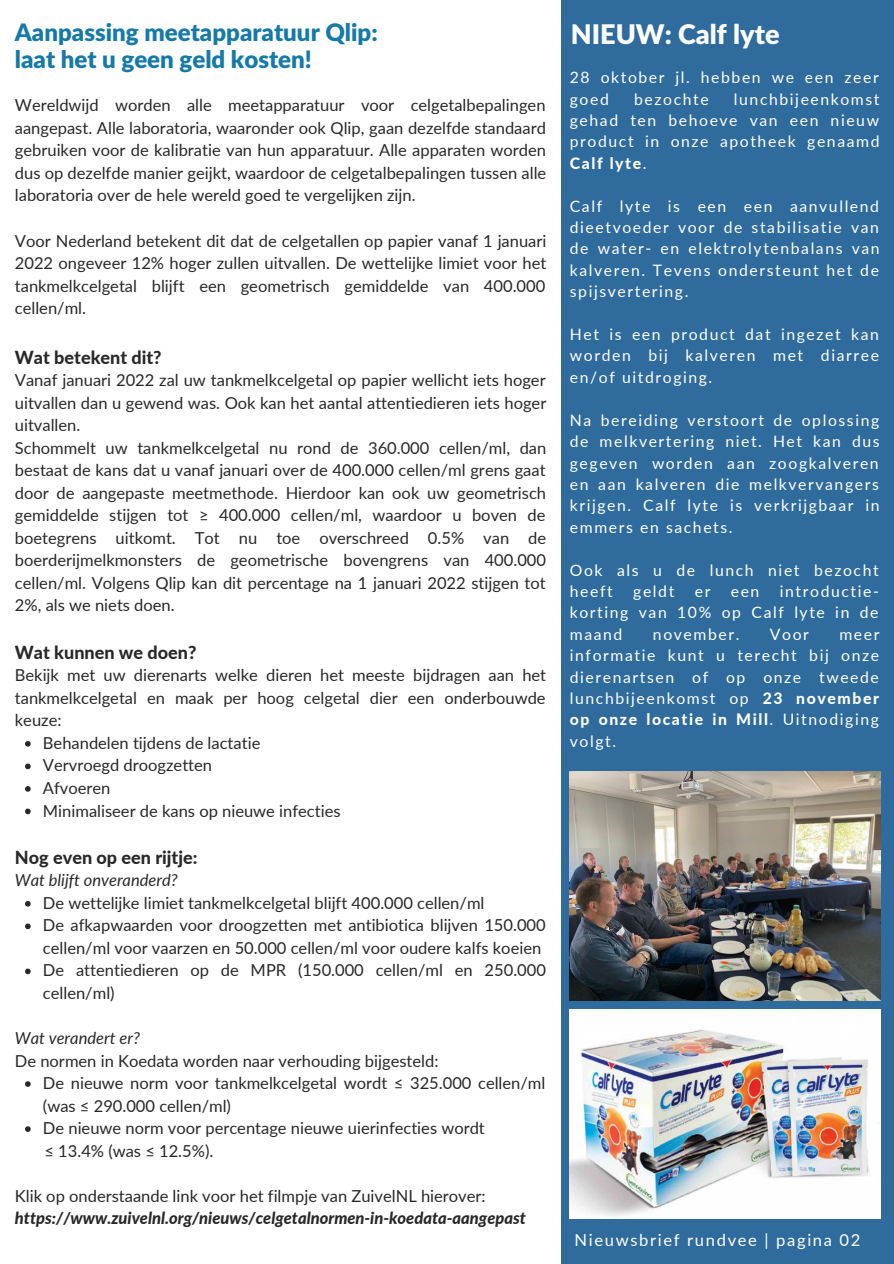
<style>
.page{position:relative;width:894px;height:1264px;background:#fff}
.page>*{position:absolute;margin:0;border:0;box-sizing:border-box;transform-origin:0 0}
.t1{font:900 27px "Lato Latin";color:#fff}
.t2{font:900 24px "Lato Latin";color:#157aa8}
.t3{font:800 18px "Lato";color:#282828}
.t4{font:16.5px/22.5px "Lato";color:#282828;text-align:justify}
.t5{font:italic 800 16.5px "Lato";color:#282828}
.t6{font:italic 16.5px "Lato";color:#282828}
.t7{font:16.5px "Lato";letter-spacing:.1em;color:#fff}
.t8{font:15.75px/21.5px "Lato";letter-spacing:.1em;color:#fff;text-align:justify}
.s1{font-weight:800}
</style>
<div class="page">
<div style="left:560px;top:0;width:333px;height:1263px;background:#2f6c9d"></div>
<img style="left:569px;top:1009px;width:311px;height:209px">
<svg style="left:25px;top:741px;width:6px;height:5px"></svg>
<svg style="left:25px;top:763px;width:6px;height:6px"></svg>
<svg style="left:25px;top:786px;width:6px;height:5px"></svg>
<svg style="left:25px;top:808px;width:6px;height:6px"></svg>
<svg style="left:25px;top:901px;width:6px;height:5px"></svg>
<svg style="left:25px;top:923px;width:6px;height:6px"></svg>
<svg style="left:25px;top:968px;width:6px;height:6px"></svg>
<svg style="left:25px;top:1081px;width:6px;height:5px"></svg>
<svg style="left:25px;top:1126px;width:6px;height:5px"></svg>
<img style="left:569px;top:771px;width:311px;height:229px">
<p class="t2" style="left:15px;top:22px;width:364px">Aanpassing meetapparatuur Qlip:</p>
<p class="t2" style="left:15px;top:49px;width:298px">laat het u geen geld kosten!</p>
<p class="t4" style="left:15px;top:94px;width:532px">Wereldwijd worden alle meetapparatuur voor celgetalbepalingen aangepast. Alle laboratoria, waaronder ook Qlip, gaan dezelfde standaard gebruiken voor de kalibratie van hun apparatuur. Alle apparaten worden dus op dezelfde manier geijkt, waardoor de celgetalbepalingen tussen alle laboratoria over de hele wereld goed te vergelijken zijn.</p>
<p class="t4" style="left:15px;top:229px;width:533px">Voor Nederland betekent dit dat de celgetallen op papier vanaf 1 januari 2022 ongeveer 12% hoger zullen uitvallen. De wettelijke limiet voor het tankmelkcelgetal blijft een geometrisch gemiddelde van 400.000 cellen/ml.</p>
<p class="t3" style="left:15px;top:346px;width:148px">Wat betekent dit?</p>
<p class="t4" style="left:15px;top:368px;width:533px">Vanaf januari 2022 zal uw tankmelkcelgetal op papier wellicht iets hoger uitvallen dan u gewend was. Ook kan het aantal attentiedieren iets hoger uitvallen.</p>
<p class="t4" style="left:15px;top:436px;width:532px">Schommelt uw tankmelkcelgetal nu rond de 360.000 cellen/ml, dan bestaat de kans dat u vanaf januari over de 400.000 cellen/ml grens gaat door de aangepaste meetmethode. Hierdoor kan ook uw geometrisch gemiddelde stijgen tot ≥ 400.000 cellen/ml, waardoor u boven de boetegrens uitkomt. Tot nu toe overschreed 0.5% van de boerderijmelkmonsters de geometrische bovengrens van 400.000 cellen/ml. Volgens Qlip kan dit percentage na 1 januari 2022 stijgen tot 2%, als we niets doen.</p>
<p class="t3" style="left:15px;top:641px;width:183px">Wat kunnen we doen?</p>
<p class="t4" style="left:15px;top:663px;width:532px">Bekijk met uw dierenarts welke dieren het meeste bijdragen aan het tankmelkcelgetal en maak per hoog celgetal dier een onderbouwde keuze:</p>
<p class="t4" style="left:43px;top:731px;width:219px">Behandelen tijdens de lactatie</p>
<p class="t4" style="left:43px;top:753px;width:170px">Vervroegd droogzetten</p>
<p class="t4" style="left:43px;top:776px;width:69px">Afvoeren</p>
<p class="t4" style="left:43px;top:798px;width:299px">Minimaliseer de kans op nieuwe infecties</p>
<p class="t3" style="left:15px;top:846px;width:184px">Nog even op een rijtje:</p>
<p class="t6" style="left:15px;top:870px;width:164px">Wat blijft onveranderd?</p>
<p class="t4" style="left:43px;top:891px;width:443px">De wettelijke limiet tankmelkcelgetal blijft 400.000 cellen/ml</p>
<p class="t4" style="left:43px;top:913px;width:504px">De afkapwaarden voor droogzetten met antibiotica blijven 150.000 cellen/ml voor vaarzen en 50.000 cellen/ml voor oudere kalfs koeien</p>
<p class="t4" style="left:43px;top:958px;width:504px">De attentiedieren op de MPR (150.000 cellen/ml en 250.000 cellen/ml)</p>
<p class="t6" style="left:15px;top:1027px;width:126px">Wat verandert er?</p>
<p class="t4" style="left:15px;top:1048px;width:425px">De normen in Koedata worden naar verhouding bijgesteld:</p>
<p class="t4" style="left:43px;top:1071px;width:503px">De nieuwe norm voor tankmelkcelgetal wordt ≤ 325.000 cellen/ml (was ≤ 290.000 cellen/ml)</p>
<p class="t4" style="left:43px;top:1116px;width:443px">De nieuwe norm voor percentage nieuwe uierinfecties wordt</p>
<p class="t4" style="left:44px;top:1139px;width:170px">≤ 13.4% (was ≤ 12.5%).</p>
<p class="t4" style="left:15px;top:1184px;width:472px">Klik op onderstaande link voor het filmpje van ZuivelNL hierover:</p>
<p class="t5" style="left:15px;top:1207px;width:512px">https://www.zuivelnl.org/nieuws/celgetalnormen-in-koedata-aangepast</p>
<p class="t1" style="left:570px;top:23px;width:210px">NIEUW: Calf lyte</p>
<p class="t8" style="left:569px;top:66px;width:310px">28 oktober jl. hebben we een zeer goed</p>
<p class="t8" style="left:569px;top:88px;width:311px;text-indent:164px">lunchbijeenkomst gehad ten behoeve van een nieuw product in onze apotheek genaamd <span class="s1">Calf lyte</span>.</p>
<p class="t8" style="left:569px;top:195px;width:311px">Calf lyte is een een aanvullend dieetvoeder voor de stabilisatie van de water- en elektrolytenbalans van kalveren. Tevens ondersteunt het de spijsvertering.</p>
<p class="t8" style="left:569px;top:323px;width:310px">Het is een product dat ingezet kan worden bij kalveren met diarree en/of uitdroging.</p>
<p class="t8" style="left:569px;top:409px;width:311px">Na bereiding verstoort de oplossing de melkvertering niet. Het kan dus gegeven worden aan zoogkalveren en aan kalveren die melkvervangers krijgen. Calf lyte is verkrijgbaar in emmers en sachets.</p>
<p class="t8" style="left:569px;top:558px;width:310px">Ook als u de lunch niet bezocht heeft</p>
<p class="t8" style="left:634px;top:88px;width:76px">bezochte</p>
<p class="t8" style="left:569px;top:580px;width:310px;text-indent:210px">introductie&shy;korting van 10% op Calf lyte in de maand</p>
<p class="t8" style="left:633px;top:580px;width:43px">geldt</p>
<p class="t8" style="left:694px;top:580px;width:17px">er</p>
<p class="t8" style="left:730px;top:580px;width:30px">een</p>
<p class="t8" style="left:652px;top:623px;width:88px">november.</p>
<p class="t8" style="left:769px;top:623px;width:41px">Voor</p>
<p class="t8" style="left:569px;top:623px;width:311px;text-indent:269px">meer informatie kunt u terecht bij onze dierenartsen of op onze tweede lunchbijeenkomst op <span class="s1">23 november op onze locatie in Mill</span>. Uitnodiging volgt.</p>
<p class="t7" style="left:574px;top:1229px;width:287px">Nieuwsbrief rundvee | pagina 02</p>
</div>
